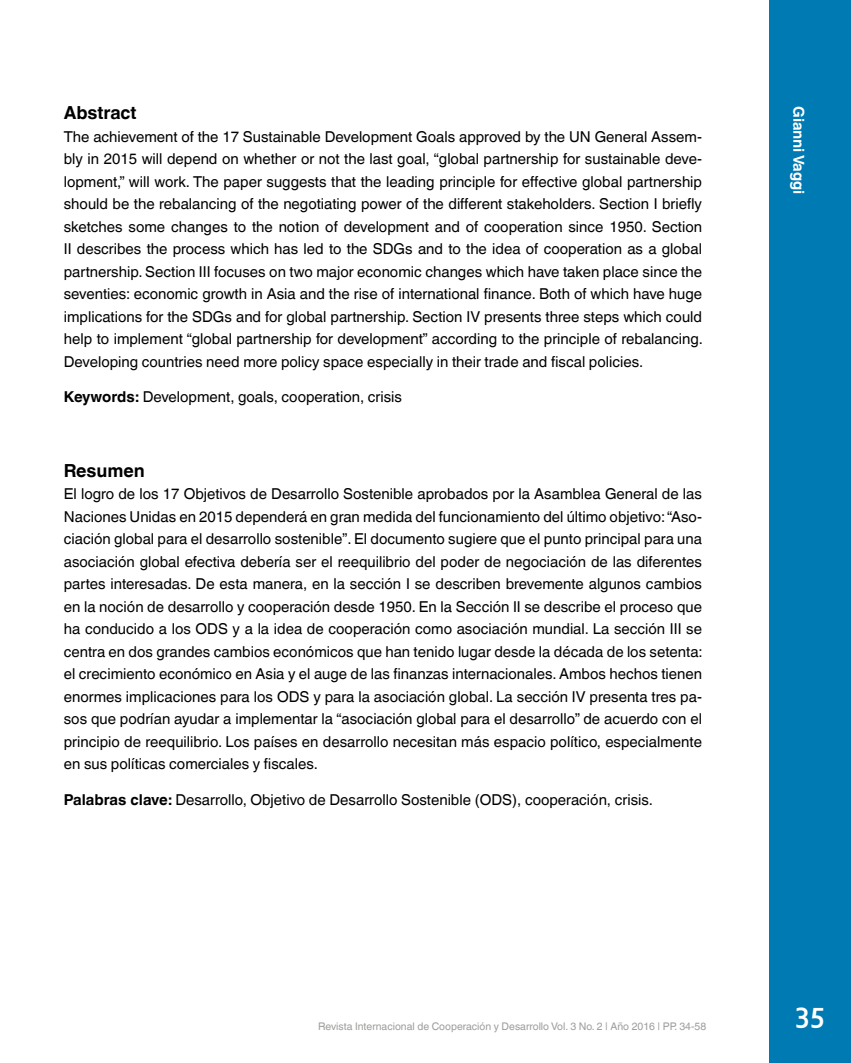
<style>
.page{position:relative;width:851px;height:1063px;background:#fff}
.page>*{position:absolute;margin:0;border:0;box-sizing:border-box;transform-origin:0 0}
.t1{font:700 30px "Corbel";color:#fff}
.t2{font:700 18px "Helvetica World";letter-spacing:-.005em;color:#000}
.t3{font:15px/22.5px "Helvetica World";color:#000;text-align:justify}
.t4{font:700 15px "Helvetica World";letter-spacing:-.015em;color:#fff}
.t5{font:10.5px "Helvetica World";color:#9d9d9c}
.s1{font-weight:700}
</style>
<div class="page">
<div style="left:769px;top:0;width:81px;height:1063px;background:#007ab3"></div>
<p class="t2" style="left:64px;top:102px;width:74px">Abstract</p>
<p class="t3" style="left:64px;top:125px;width:640px">The achievement of the 17 Sustainable Development Goals approved by the UN General Assem&shy;bly in 2015 will depend on whether or not the last goal, “global partnership for sustainable deve&shy;lopment,” will work. The paper suggests that the leading principle for effective global partnership should be the rebalancing of the negotiating power of the different stakeholders. Section I briefly sketches some changes to the notion of development and of cooperation since 1950. Section II describes the process which has led to the SDGs and to the idea of cooperation as a global partnership. Section III focuses on two major economic changes which have taken place since the seventies: economic growth in Asia and the rise of international finance. Both of which have huge implications for the SDGs and for global partnership. Section IV presents three steps which could help to implement “global partnership for development” according to the principle of rebalancing.<br>Developing countries need more policy space especially in their trade and fiscal policies.</p>
<p class="t3" style="left:64px;top:386px;width:340px"><span class="s1">Keywords:</span> Development, goals, cooperation, crisis</p>
<p class="t2" style="left:64px;top:460px;width:82px">Resumen</p>
<p class="t3" style="left:64px;top:483px;width:640px">El logro de los 17 Objetivos de Desarrollo Sostenible aprobados por la Asamblea General de las Naciones Unidas en 2015 dependerá en gran medida del funcionamiento del último objetivo: “Aso&shy;ciación global para el desarrollo sostenible”. El documento sugiere que el punto principal para una asociación global efectiva debería ser el reequilibrio del poder de negociación de las diferentes partes interesadas. De esta manera, en la sección I se describen brevemente algunos cambios en la noción de desarrollo y cooperación desde 1950. En la Sección II se describe el proceso que ha conducido a los ODS y a la idea de cooperación como asociación mundial. La sección III se centra en dos grandes cambios económicos que han tenido lugar desde la década de los setenta: el crecimiento económico en Asia y el auge de las finanzas internacionales. Ambos hechos tienen enormes implicaciones para los ODS y para la asociación global. La sección IV presenta tres pa&shy;sos que podrían ayudar a implementar la “asociación global para el desarrollo” de acuerdo con el principio de reequilibrio. Los países en desarrollo necesitan más espacio político, especialmente en sus políticas comerciales y fiscales.</p>
<p class="t3" style="left:64px;top:788px;width:590px"><span class="s1">Palabras clave:</span> Desarrollo, Objetivo de Desarrollo Sostenible (ODS), cooperación, crisis.</p>
<p class="t5" style="left:318px;top:1020px;width:389px">Revista Internacional de Cooperación y Desarrollo Vol. 3 No. 2 | Año 2016 | PP. 34-58</p>
<p class="t4" style="left:807px;top:106px;width:89px;rotate:90deg">Gianni Vaggi</p>
<h1 class="t1" style="left:795px;top:993px;width:31px">35</h1>
</div>
